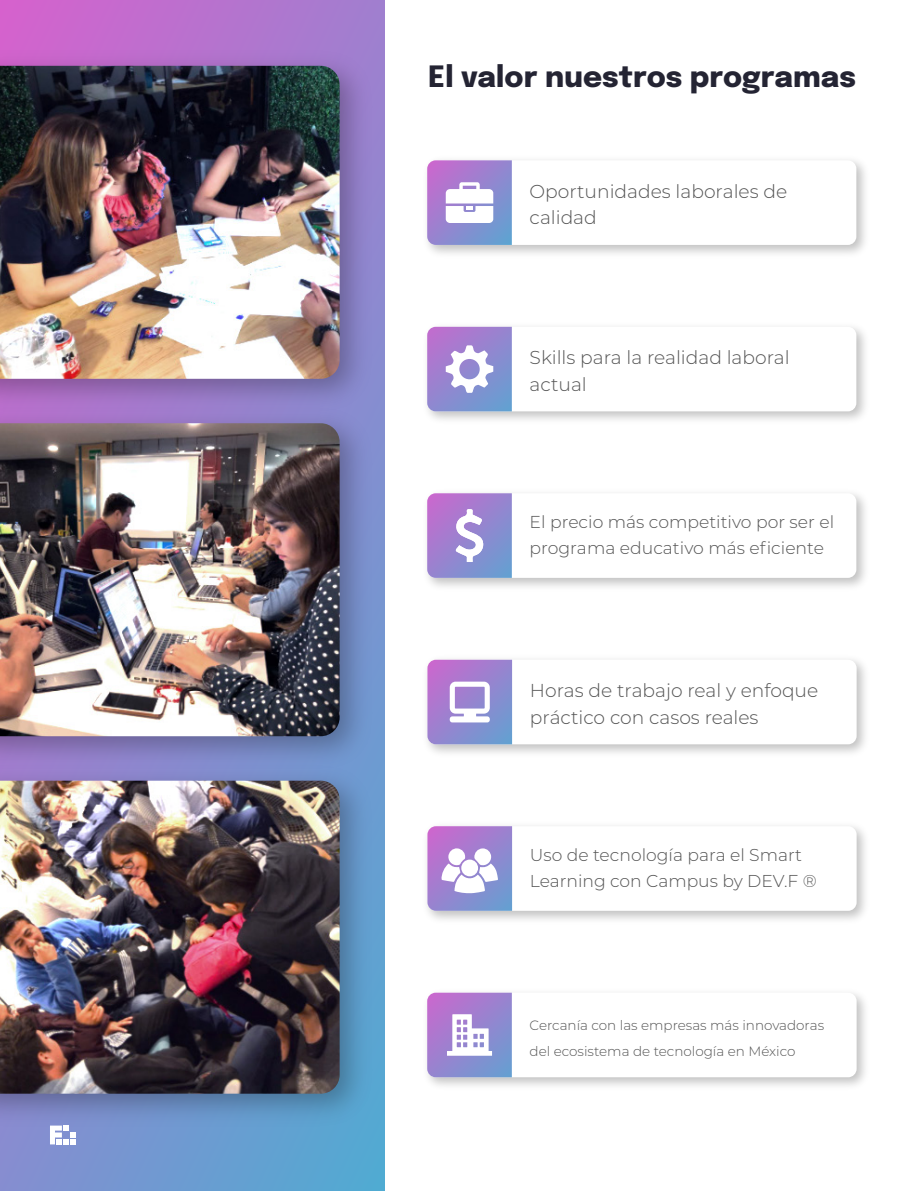
<style>
.page{position:relative;width:915px;height:1191px;background:#fff}
.page>*{position:absolute;margin:0;border:0;box-sizing:border-box;transform-origin:0 0}
.t1{font:800 29.25px "Epilogue";color:#242433}
.t2{font:300 18.6px/26.7px "Montserrat";color:#545454}
.t3{font:300 17.25px/26.7px "Montserrat";color:#545454}
.t4{font:300 17.1px/26.7px "Montserrat";color:#545454}
.t5{font:300 13.5px/26.7px "Montserrat";color:#545454}
</style>
<div class="page">
<svg style="left:0;top:0;width:384px;height:1191px;background:#8b8acf"></svg>
<img style="left:0;top:42px;width:380px;height:357px">
<img style="left:0;top:66px;width:339px;height:313px">
<img style="left:0;top:777px;width:380px;height:357px">
<img style="left:0;top:780px;width:339px;height:313px">
<img style="left:0;top:399px;width:380px;height:378px">
<img style="left:0;top:423px;width:339px;height:313px">
<img style="left:429px;top:160px;width:436px;height:94px">
<div style="left:427px;top:160px;width:429px;height:85px;background:#fff;border-radius:9px"></div>
<svg style="left:427px;top:160px;width:84px;height:85px"></svg>
<img style="left:428px;top:826px;width:437px;height:94px">
<div style="left:427px;top:826px;width:429px;height:84px;background:#fff;border-radius:9px"></div>
<svg style="left:427px;top:826px;width:85px;height:84px"></svg>
<img style="left:428px;top:326px;width:437px;height:94px">
<div style="left:427px;top:327px;width:429px;height:84px;background:#fff;border-radius:9px"></div>
<svg style="left:427px;top:327px;width:84px;height:84px;background:#a298d6"></svg>
<img style="left:428px;top:659px;width:437px;height:94px">
<div style="left:427px;top:660px;width:429px;height:84px;background:#fff;border-radius:9px"></div>
<svg style="left:427px;top:660px;width:85px;height:84px;background:#a593d5"></svg>
<img style="left:429px;top:493px;width:436px;height:94px">
<div style="left:427px;top:493px;width:429px;height:85px;background:#fff;border-radius:9px"></div>
<svg style="left:427px;top:493px;width:84px;height:85px;background:#a290d4"></svg>
<img style="left:428px;top:993px;width:437px;height:93px">
<div style="left:427px;top:992px;width:429px;height:85px;background:#fff;border-radius:9px"></div>
<svg style="left:427px;top:992px;width:84px;height:85px;background:#a997d6"></svg>
<svg style="left:50px;top:1125px;width:26px;height:19px"></svg>
<h1 class="t1" style="left:428px;top:56px;width:429px">El valor nuestros programas</h1>
<p class="t2" style="left:529px;top:177px;width:259px">Oportunidades laborales de calidad</p>
<p class="t2" style="left:529px;top:343px;width:261px">Skills para la realidad laboral actual</p>
<p class="t3" style="left:529px;top:507px;width:306px">El precio más competitivo por ser el programa educativo más eficiente</p>
<p class="t2" style="left:529px;top:676px;width:290px">Horas de trabajo real y enfoque práctico con casos reales</p>
<p class="t4" style="left:529px;top:840px;width:288px">Uso de tecnología para el Smart<br>Learning con Campus by DEV.F ®</p>
<p class="t5" style="left:529px;top:1011px;width:296px">Cercanía con las empresas más innovadoras del ecosistema de tecnología en México</p>
</div>
